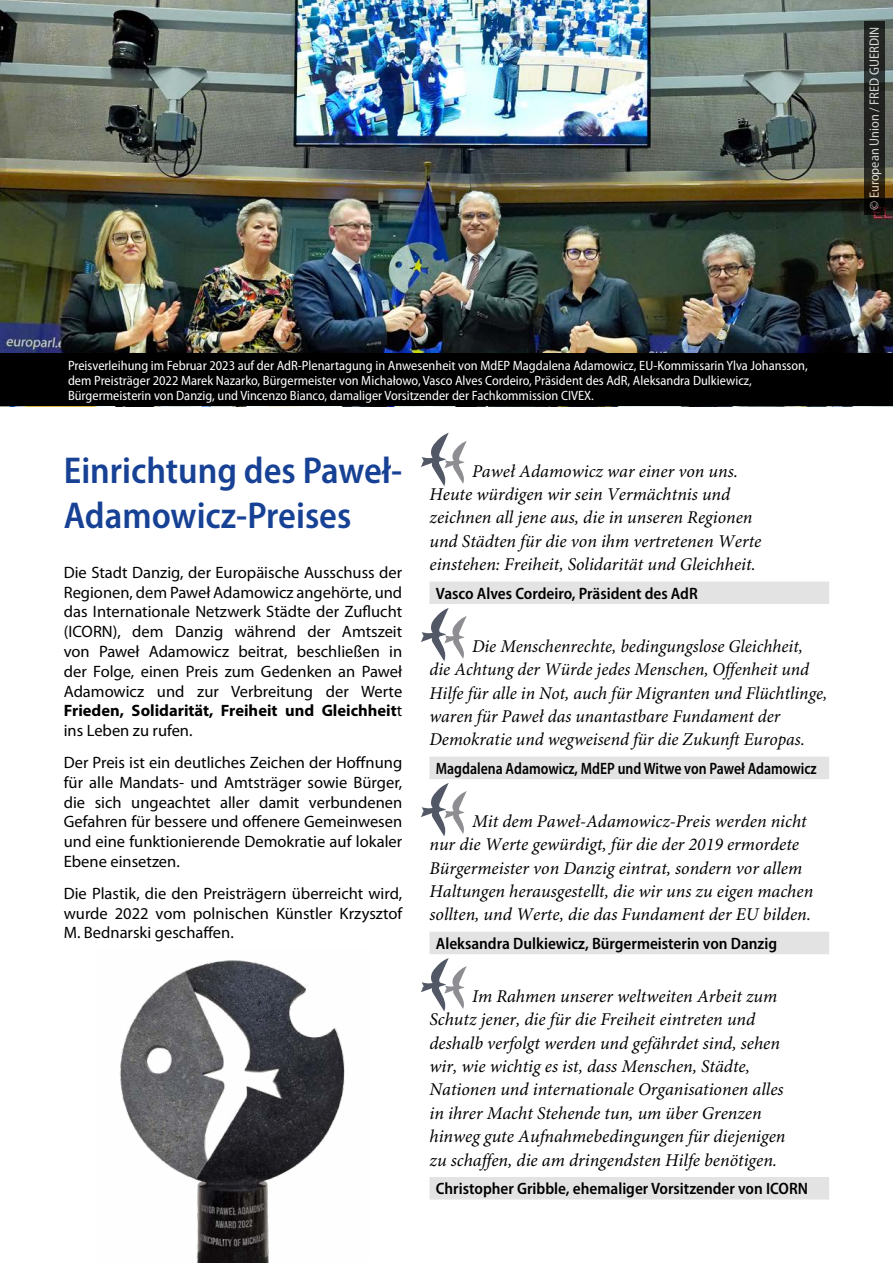
<style>
.page{position:relative;width:893px;height:1263px;background:#fff}
.page>*{position:absolute;margin:0;border:0;box-sizing:border-box;transform-origin:0 0}
.t1{font:600 semi-condensed 37.5px/45px "Myriad Pro";color:#164194}
.quotes{font:italic 18px/23.4px "Minion Pro";color:#000}
.bodytext{font:16.5px/19.8px "Myriad Pro";color:#000;text-align:justify}
.quote_name{font:600 semi-condensed 16.5px "Myriad Pro";color:#000}
.quote_name-2{font:600 semi-condensed 16.5px "Myriad Pro";color:#000;scale:.9 1}
.t2{font:semi-condensed 13.5px/14.9px "Myriad Pro";color:#fff}
.s1{font-weight:700}
</style>
<div class="page">
<div style="left:429px;top:581px;width:400px;height:23px;background:#e3e3e3"></div>
<div style="left:429px;top:757px;width:400px;height:22px;background:#e3e3e3"></div>
<div style="left:429px;top:932px;width:400px;height:22px;background:#e3e3e3"></div>
<div style="left:429px;top:1177px;width:400px;height:22px;background:#e3e3e3"></div>
<svg style="left:421px;top:433px;width:46px;height:53px"></svg>
<svg style="left:421px;top:608px;width:46px;height:53px"></svg>
<svg style="left:421px;top:783px;width:46px;height:53px"></svg>
<svg style="left:421px;top:958px;width:46px;height:53px"></svg>
<img style="left:0;top:0;width:893px;height:353px">
<div style="left:0;top:353px;width:893px;height:53px;background:#000"></div>
<svg style="left:864px;top:22px;width:20px;height:193px;background:#21211d"></svg>
<img style="left:120px;top:960px;width:225px;height:303px">
<p class="t2" style="left:867px;top:210px;width:184px;rotate:-90deg">© European Union / FRED GUERDIN</p>
<p class="t2" style="left:68px;top:358px;width:741px">Preisverleihung im Februar 2023 auf der AdR-Plenartagung in Anwesenheit von MdEP Magdalena Adamowicz, EU-Kommissarin Ylva Johansson, dem Preisträger 2022 Marek Nazarko, Bürgermeister von Michałowo, Vasco Alves Cordeiro, Präsident des AdR, Aleksandra Dulkiewicz,<br>Bürgermeisterin von Danzig, und Vincenzo Bianco, damaliger Vorsitzender der Fachkommission CIVEX.</p>
<h3 class="t1" style="left:64px;top:449px;width:340px">Einrichtung des Paweł-<br>Adamowicz-Preises</h3>
<p class="bodytext" style="left:64px;top:563px;width:340px">Die Stadt Danzig, der Europäische Ausschuss der Regionen, dem Paweł Adamowicz angehörte, und das Internationale Netzwerk Städte der Zuflucht (ICORN), dem Danzig während der Amtszeit von Paweł Adamowicz beitrat, beschließen in der Folge, einen Preis zum Gedenken an Paweł Adamowicz und zur Verbreitung der Werte <span class="s1">Frieden, Solidarität, Freiheit und Gleichheit</span>t ins Leben zu rufen.</p>
<p class="bodytext" style="left:64px;top:753px;width:340px">Der Preis ist ein deutliches Zeichen der Hoffnung für alle Mandats- und Amtsträger sowie Bürger, die sich ungeachtet aller damit verbundenen Gefahren für bessere und offenere Gemeinwesen und eine funktionierende Demokratie auf lokaler Ebene einsetzen.</p>
<p class="bodytext" style="left:64px;top:884px;width:340px">Die Plastik, die den Preisträgern überreicht wird, wurde 2022 vom polnischen Künstler Krzysztof M. Bednarski geschaffen.</p>
<p class="quotes" style="left:429px;top:460px;width:333px;text-indent:43px">Paweł Adamowicz war einer von uns.<br>Heute würdigen wir sein Vermächtnis und zeichnen all jene aus, die in unseren Regionen und Städten für die von ihm vertretenen Werte einstehen: Freiheit, Solidarität und Gleichheit.</p>
<p class="quote_name" style="left:436px;top:584px;width:264px">Vasco Alves Cordeiro, Präsident des AdR</p>
<p class="quotes" style="left:429px;top:635px;width:399px;text-indent:43px">Die Menschenrechte, bedingungslose Gleichheit, die Achtung der Würde jedes Menschen, Offenheit und Hilfe für alle in Not, auch für Migranten und Flüchtlinge, waren für Paweł das unantastbare Fundament der Demokratie und wegweisend für die Zukunft Europas.</p>
<p class="quote_name-2" style="left:436px;top:759px;width:425px">Magdalena Adamowicz, MdEP und Witwe von Paweł Adamowicz</p>
<p class="quotes" style="left:429px;top:810px;width:385px;text-indent:43px">Mit dem Paweł-Adamowicz-Preis werden nicht nur die Werte gewürdigt, für die der 2019 ermordete Bürgermeister von Danzig eintrat, sondern vor allem Haltungen herausgestellt, die wir uns zu eigen machen sollten, und Werte, die das Fundament der EU bilden.</p>
<p class="quote_name" style="left:436px;top:934px;width:343px">Aleksandra Dulkiewicz, Bürgermeisterin von Danzig</p>
<p class="quotes" style="left:429px;top:985px;width:358px;text-indent:43px">Im Rahmen unserer weltweiten Arbeit zum Schutz jener, die für die Freiheit eintreten und deshalb verfolgt werden und gefährdet sind, sehen wir, wie wichtig es ist, dass Menschen, Städte, Nationen und internationale Organisationen alles in ihrer Macht Stehende tun, um über Grenzen hinweg gute Aufnahmebedingungen für diejenigen zu schaffen, die am dringendsten Hilfe benötigen.</p>
<p class="quote_name" style="left:436px;top:1179px;width:374px">Christopher Gribble, ehemaliger Vorsitzender von ICORN</p>
</div>
